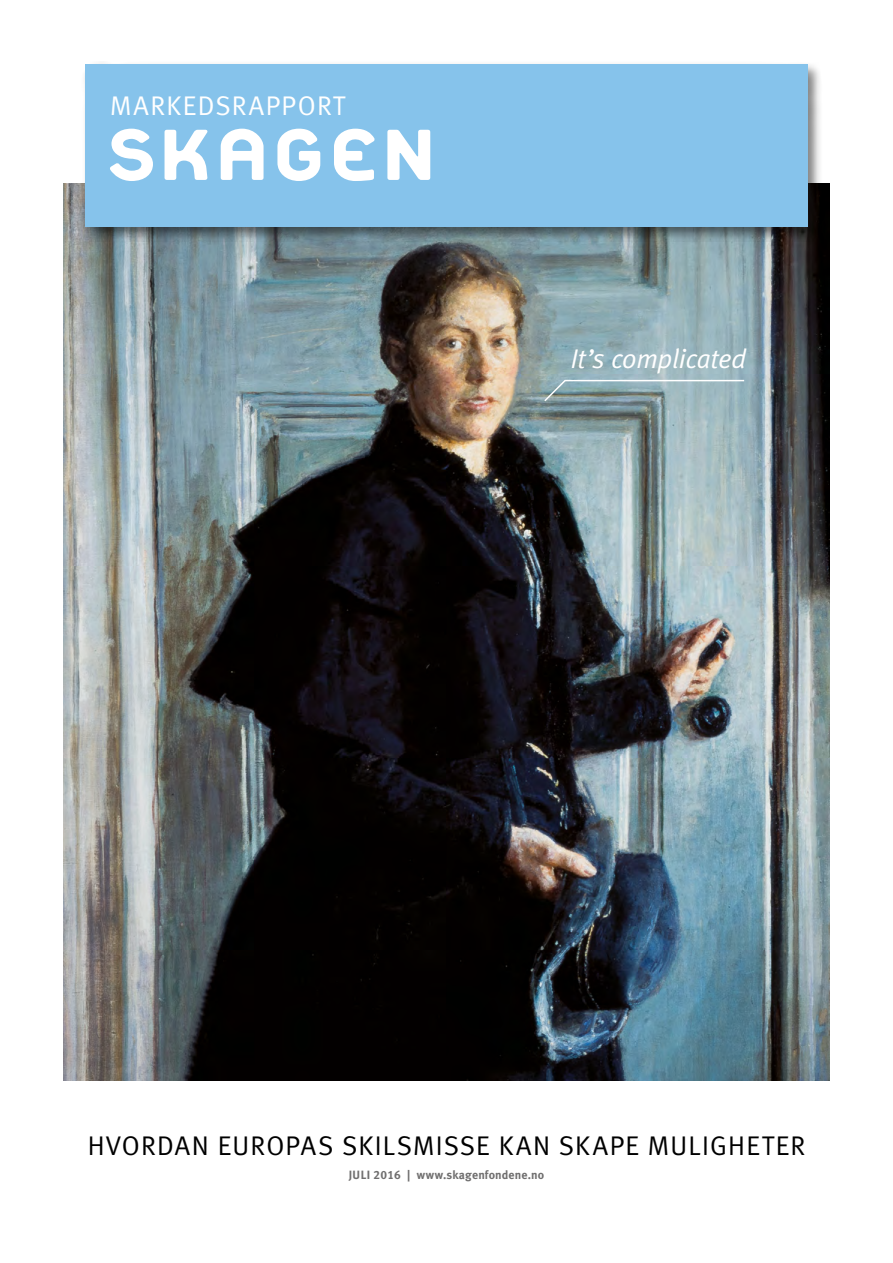
<style>
.page{position:relative;width:893px;height:1263px;background:#fff}
.page>*{position:absolute;margin:0;border:0;box-sizing:border-box;transform-origin:0 0}
.t1{font:27px "Meta Normal LF Caps";letter-spacing:.025em;color:#000}
.t2{font:italic 27px "Meta Normal LF";letter-spacing:-.015em;color:#fff}
.t3{font:27px "Meta Normal LF Caps";letter-spacing:.035em;color:#fff}
.t4{font:12px "Meta Bold LF";letter-spacing:.015em;color:#706f6f}
</style>
<div class="page">
<img style="left:64px;top:184px;width:765px;height:896px">
<svg style="left:543px;top:379px;width:203px;height:24px;background:#95aeb3"></svg>
<div style="left:81px;top:61px;width:741px;height:182px;background:#000;opacity:.5"></div>
<div style="left:85px;top:64px;width:723px;height:163px;background:#86c3eb"></div>
<svg style="left:110px;top:129px;width:43px;height:52px"></svg>
<svg style="left:165px;top:130px;width:43px;height:50px"></svg>
<svg style="left:221px;top:129px;width:43px;height:51px"></svg>
<svg style="left:277px;top:129px;width:43px;height:52px"></svg>
<svg style="left:387px;top:130px;width:43px;height:50px"></svg>
<svg style="left:334px;top:129px;width:41px;height:52px"></svg>
<p class="t3" style="left:110px;top:90px;width:237px">MARKEDSRAPPORT</p>
<p class="t2" style="left:571px;top:343px;width:177px">It’s complicated</p>
<p class="t1" style="left:87px;top:1130px;width:720px">HVORDAN EUROPAS SKILSMISSE KAN SKAPE MULIGHETER</p>
<p class="t4" style="left:349px;top:1167px;width:197px">JULI 2016 | www.skagenfondene.no</p>
</div>
